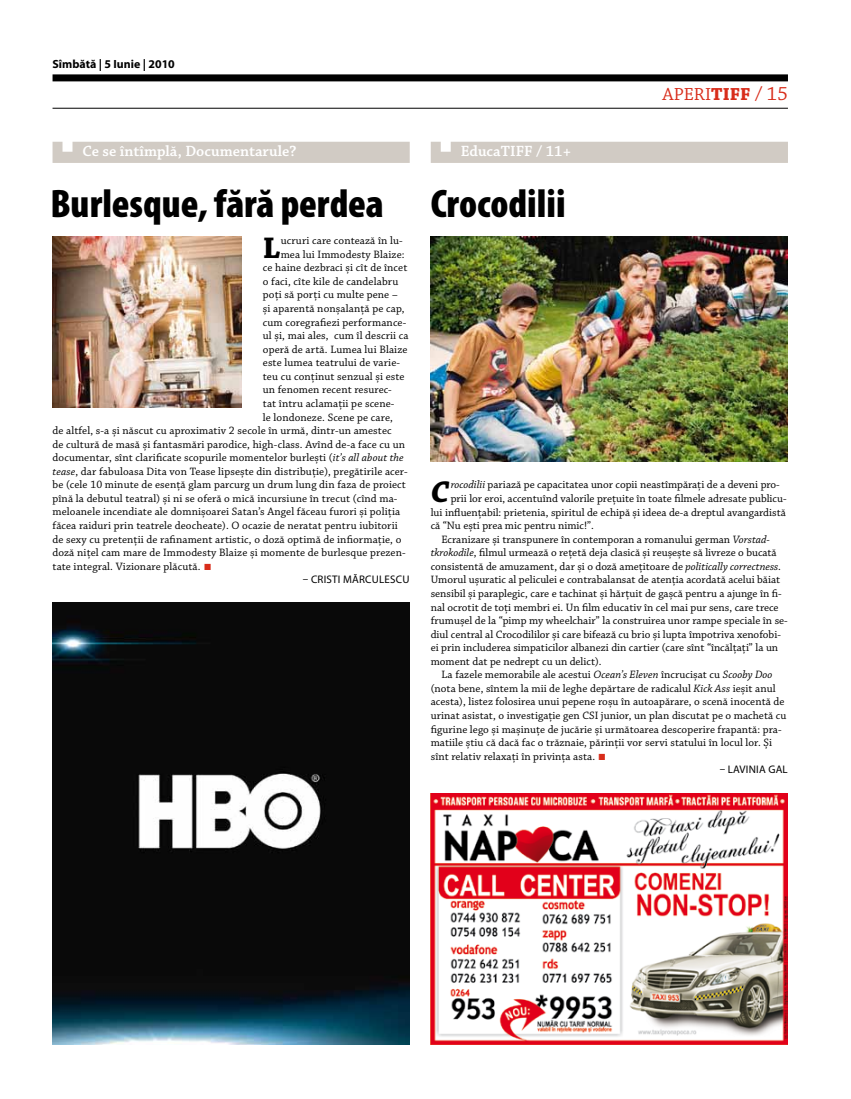
<style>
.page{position:relative;width:851px;height:1099px;background:#fff}
.page>*{position:absolute;margin:0;border:0;box-sizing:border-box;transform-origin:0 0}
.t1{font:900 condensed 40px "Myriad Pro";color:#000}
.t2{font:700 31.38px "Chaparral Pro";color:#000}
.t3{font:italic 700 31.38px "Chaparral Pro";color:#000}
.t4{font:18.38px "Chaparral Pro";letter-spacing:.005em;color:#d82c1a}
.t5{font:600 15.62px "Chaparral Pro";color:#fff}
.t6{font:700 11.88px "Myriad Pro";color:#000}
.t7{font:11.25px "Chaparral Pro";letter-spacing:.005em;color:#000}
.t8{font:11px "Myriad Pro";letter-spacing:.02em;color:#000}
.s1{font-style:italic}
.s2{font-family:"Klavika";font-size:12.5px;color:#d82c1a}
.s3{font-weight:700}
.s4{font-size:20px}
</style>
<div class="page">
<div style="left:53px;top:74px;width:734px;height:7px;background:#000"></div>
<hr style="left:52px;top:108px;width:735px;height:1px;background:#000">
<div style="left:52px;top:142px;width:357px;height:21px;background:#d1cbc4"></div>
<img style="left:52px;top:603px;width:357px;height:441px">
<img style="left:52px;top:237px;width:189px;height:170px">
<div style="left:430px;top:142px;width:357px;height:21px;background:#d1cbc4"></div>
<img style="left:430px;top:793px;width:357px;height:251px">
<img style="left:430px;top:237px;width:357px;height:224px">
<p class="t6" style="left:52px;top:56px;width:124px">Sîmbătă | 5 Iunie | 2010</p>
<h3 class="t5" style="left:82px;top:142px;width:215px">Ce se întîmplă, Documentarule?</h3>
<h1 class="t1" style="left:50px;top:178px;width:335px">Burlesque, fără perdea</h1>
<h2 class="t2" style="left:263px;top:229px;width:19px">L</h2>
<p class="t7" style="left:281px;top:234px;width:124px">ucruri care contează în lu-</p>
<p class="t7" style="left:281px;top:248px;width:125px">mea lui Immodesty Blaize:</p>
<p class="t7" style="left:263px;top:261px;width:146px">ce haine dezbraci şi cît de încet</p>
<p class="t7" style="left:263px;top:275px;width:137px">o faci, cîte kile de candelabru</p>
<p class="t7" style="left:263px;top:289px;width:136px">poţi să porţi cu multe pene –</p>
<p class="t7" style="left:263px;top:302px;width:143px">şi aparentă nonşalanţă pe cap,</p>
<p class="t7" style="left:263px;top:316px;width:145px">cum coregrafiezi performance-</p>
<p class="t7" style="left:263px;top:329px;width:147px">ul şi, mai ales, cum îl descrii ca</p>
<p class="t7" style="left:263px;top:343px;width:146px">operă de artă. Lumea lui Blaize</p>
<p class="t7" style="left:263px;top:356px;width:139px">este lumea teatrului de varie-</p>
<p class="t7" style="left:263px;top:370px;width:143px">teu cu conţinut senzual şi este</p>
<p class="t7" style="left:263px;top:383px;width:130px">un fenomen recent resurec-</p>
<p class="t7" style="left:263px;top:397px;width:133px">tat întru aclamaţii pe scene-</p>
<p class="t7" style="left:263px;top:411px;width:131px">le londoneze. Scene pe care,</p>
<p class="t7" style="left:52px;top:424px;width:340px">de altfel, s-a şi născut cu aproximativ 2 secole în urmă, dintr-un amestec</p>
<p class="t7" style="left:52px;top:438px;width:354px">de cultură de masă şi fantasmări parodice, high-class. Avînd de-a face cu un</p>
<p class="t7" style="left:52px;top:451px;width:353px">documentar, sînt clarificate scopurile momentelor burleşti (<span class="s1">it’s all about the</span></p>
<p class="t7" style="left:52px;top:465px;width:357px"><span class="s1">tease</span>, dar fabuloasa Dita von Tease lipseşte din distribuţie), pregătirile acer-</p>
<p class="t7" style="left:52px;top:478px;width:355px">be (cele 10 minute de esenţă glam parcurg un drum lung din faza de proiect</p>
<p class="t7" style="left:52px;top:492px;width:346px">pînă la debutul teatral) şi ni se oferă o mică incursiune în trecut (cînd ma-</p>
<p class="t7" style="left:53px;top:505px;width:349px">meloanele incendiate ale domnişoarei Satan’s Angel făceau furori şi poliţia</p>
<p class="t7" style="left:53px;top:519px;width:347px">făcea raiduri prin teatrele deocheate). O ocazie de neratat pentru iubitorii</p>
<p class="t7" style="left:53px;top:533px;width:350px">de sexy cu pretenţii de rafinament artistic, o doză optimă de infiormaţie, o</p>
<p class="t7" style="left:53px;top:546px;width:354px">doză niţel cam mare de Immodesty Blaize şi momente de burlesque prezen-</p>
<p class="t7" style="left:53px;top:560px;width:161px">tate integral. Vizionare plăcută. <span class="s2">•</span></p>
<p class="t8" style="left:303px;top:573px;width:26px">– CRISTI</p>
<p class="t8" style="left:343px;top:573px;width:55px">MĂRCU LESCU</p>
<h3 class="t5" style="left:460px;top:142px;width:112px">EducaTIFF / 11+</h3>
<h1 class="t1" style="left:430px;top:178px;width:136px">Crocodilii</h1>
<h3 class="t4" style="left:662px;top:84px;width:127px">APERI<span class="s3">TIFF</span> <span class="s4">/ 15</span></h3>
<h2 class="t3" style="left:430px;top:473px;width:20px">C</h2>
<p class="t7" style="left:450px;top:478px;width:330px"><span class="s1">rocodilii</span> pariază pe capacitatea unor copii neastîmpăraţi de a deveni pro-</p>
<p class="t7" style="left:450px;top:492px;width:337px">prii lor eroi, accentuînd valorile preţuite în toate filmele adresate publicu-</p>
<p class="t7" style="left:430px;top:506px;width:356px">lui influenţabil: prietenia, spiritul de echipă şi ideea de-a dreptul avangardistă</p>
<p class="t7" style="left:430px;top:519px;width:164px">că “Nu eşti prea mic pentru nimic!”.</p>
<p class="t7" style="left:441px;top:533px;width:330px">Ecranizare şi transpunere în contemporan a romanului german <span class="s1">Vorstad-</span></p>
<p class="t7" style="left:430px;top:546px;width:347px"><span class="s1">tkrokodile</span>, filmul urmează o reţetă deja clasică şi reuşeşte să livreze o bucată</p>
<p class="t7" style="left:430px;top:560px;width:351px">consistentă de amuzament, dar şi o doză ameţitoare de <span class="s1">politically correctness</span>.</p>
<p class="t7" style="left:430px;top:573px;width:351px">Umorul uşuratic al peliculei e contrabalansat de atenţia acordată acelui băiat</p>
<p class="t7" style="left:430px;top:587px;width:352px">sensibil şi paraplegic, care e tachinat şi hărţuit de gaşcă pentru a ajunge în fi-</p>
<p class="t7" style="left:430px;top:600px;width:349px">nal ocrotit de toţi membri ei. Un film educativ în cel mai pur sens, care trece</p>
<p class="t7" style="left:430px;top:614px;width:358px">frumuşel de la “pimp my wheelchair” la construirea unor rampe speciale în se-</p>
<p class="t7" style="left:430px;top:628px;width:351px">diul central al Crocodililor şi care bifează cu brio şi lupta împotriva xenofobi-</p>
<p class="t7" style="left:430px;top:641px;width:349px">ei prin includerea simpaticilor albanezi din cartier (care sînt “încălţaţi” la un</p>
<p class="t7" style="left:430px;top:655px;width:172px">moment dat pe nedrept cu un delict).</p>
<p class="t7" style="left:441px;top:668px;width:332px">La fazele memorabile ale acestui <span class="s1">Ocean’s Eleven</span> încrucişat cu <span class="s1">Scooby Doo</span></p>
<p class="t7" style="left:430px;top:682px;width:346px">(nota bene, sîntem la mii de leghe depărtare de radicalul <span class="s1">Kick Ass</span> ieşit anul</p>
<p class="t7" style="left:430px;top:695px;width:355px">acesta), listez folosirea unui pepene roșu în autoapărare, o scenă inocentă de</p>
<p class="t7" style="left:430px;top:709px;width:357px">urinat asistat, o investigaţie gen CSI junior, un plan discutat pe o machetă cu</p>
<p class="t7" style="left:430px;top:722px;width:352px">figurine lego şi maşinuţe de jucărie şi următoarea descoperire frapantă: pra-</p>
<p class="t7" style="left:430px;top:736px;width:343px">matiile ştiu că dacă fac o trăznaie, părinţii vor servi statului în locul lor. Şi</p>
<p class="t7" style="left:430px;top:750px;width:177px">sînt relativ relaxaţi în privinţa asta. <span class="s2">•</span></p>
<p class="t8" style="left:719px;top:763px;width:14px">– LAVI</p>
<p class="t8" style="left:748px;top:763px;width:41px">NIA GAL</p>
</div>
